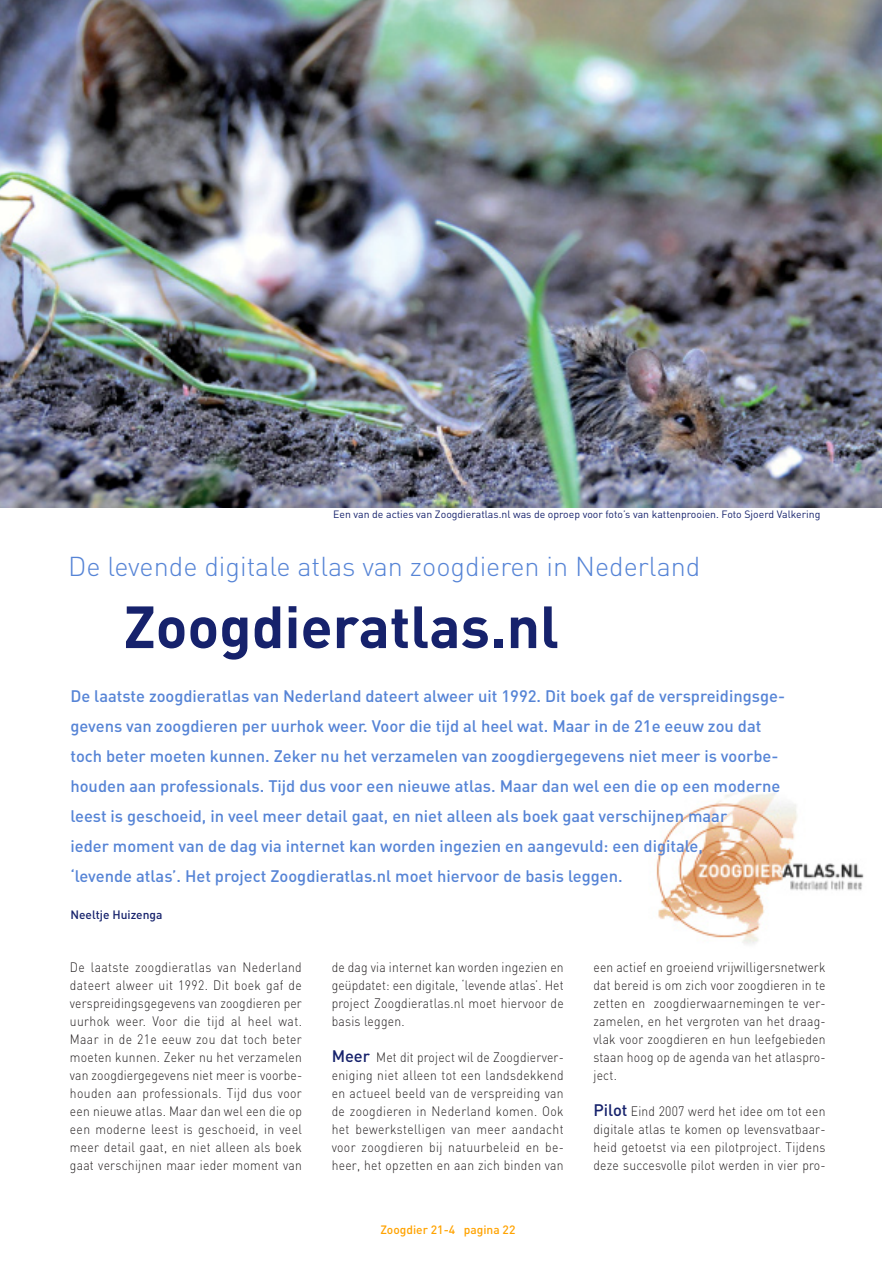
<style>
.page{position:relative;width:882px;height:1263px;background:#fff}
.page>*{position:absolute;margin:0;border:0;box-sizing:border-box;transform-origin:0 0}
.t1{font:700 58.5px "DIN";color:#16226c}
.t2{font:300 27px "DIN";color:#5684d6}
.t3{font:500 16.5px/30px "DIN";color:#5684d6}
.t4{font:300 13.5px/18px "DIN";letter-spacing:.02em;color:#231f20;text-align:justify;scale:.9 1}
.t5{font:500 12px "DIN";color:#ffa300}
.t6{font:500 12px "DIN";color:#16226c}
.t7{font:10.5px "DIN";color:#16226c}
.s1{font-weight:500;font-size:16.5px;color:#16226c}
</style>
<div class="page">
<img style="left:656px;top:791px;width:208px;height:153px">
<img style="left:0;top:0;width:881px;height:507px">
<p class="t7" style="left:333px;top:510px;width:488px">Een van de acties van Zoogdieratlas.nl was de oproep voor foto’s van kattenprooien. Foto Sjoerd Valkering</p>
<p class="t2" style="left:68px;top:557px;width:633px">De levende digitale atlas van zoogdieren in Nederland</p>
<p class="t1" style="left:124px;top:606px;width:437px">Zoogdieratlas.nl</p>
<p class="t3" style="left:70px;top:683px;width:716px">De laatste zoogdieratlas van Nederland dateert alweer uit 1992. Dit boek gaf de verspreidingsge&shy;gevens van zoogdieren per uurhok weer. Voor die tijd al heel wat. Maar in de 21e eeuw zou dat toch beter moeten kunnen. Zeker nu het verzamelen van zoogdiergegevens niet meer is voorbe&shy;houden aan professionals. Tijd dus voor een nieuwe atlas. Maar dan wel een die op een moderne leest is geschoeid, in veel meer detail gaat, en niet alleen als boek gaat verschijnen maar<br>ieder moment van de dag via internet kan worden ingezien en aangevuld: een digitale,<br>‘levende atlas’. Het project Zoogdieratlas.nl moet hiervoor de basis leggen.</p>
<p class="t6" style="left:70px;top:911px;width:94px">Neeltje Huizenga</p>
<p class="t4" style="left:70px;top:960px;width:259px">De laatste zoogdieratlas van Nederland dateert alweer uit 1992. Dit boek gaf de verspreidingsgegevens van zoogdieren per uurhok weer. Voor die tijd al heel wat.<br>Maar in de 21e eeuw zou dat toch beter moeten kunnen. Zeker nu het verzamelen van zoogdiergegevens niet meer is voorbe&shy;houden aan professionals. Tijd dus voor een nieuwe atlas. Maar dan wel een die op een moderne leest is geschoeid, in veel meer detail gaat, en niet alleen als boek gaat verschijnen maar ieder moment van</p>
<p class="t4" style="left:331px;top:960px;width:259px">de dag via internet kan worden ingezien en geüpdatet: een digitale, ‘levende atlas’. Het project Zoogdieratlas.nl moet hiervoor de basis leggen.</p>
<p class="t4" style="left:331px;top:1050px;width:259px"><span class="s1">Meer</span> Met dit project wil de Zoogdierver&shy;eniging niet alleen tot een landsdekkend en actueel beeld van de verspreiding van de zoogdieren in Nederland komen. Ook het bewerkstelligen van meer aandacht voor zoogdieren bij natuurbeleid en be&shy;heer, het opzetten en aan zich binden van</p>
<p class="t5" style="left:380px;top:1226px;width:136px">Zoogdier 21-4 pagina 22</p>
<p class="t4" style="left:593px;top:960px;width:259px">een actief en groeiend vrijwilligersnetwerk dat bereid is om zich voor zoogdieren in te zetten en zoogdierwaarnemingen te ver&shy;zamelen, en het vergroten van het draag&shy;vlak voor zoogdieren en hun leefgebieden staan hoog op de agenda van het atlaspro&shy;ject.</p>
<p class="t4" style="left:593px;top:1104px;width:259px"><span class="s1">Pilot</span> Eind 2007 werd het idee om tot een digitale atlas te komen op levensvatbaar&shy;heid getoetst via een pilotproject. Tijdens deze succesvolle pilot werden in vier pro-</p>
</div>
